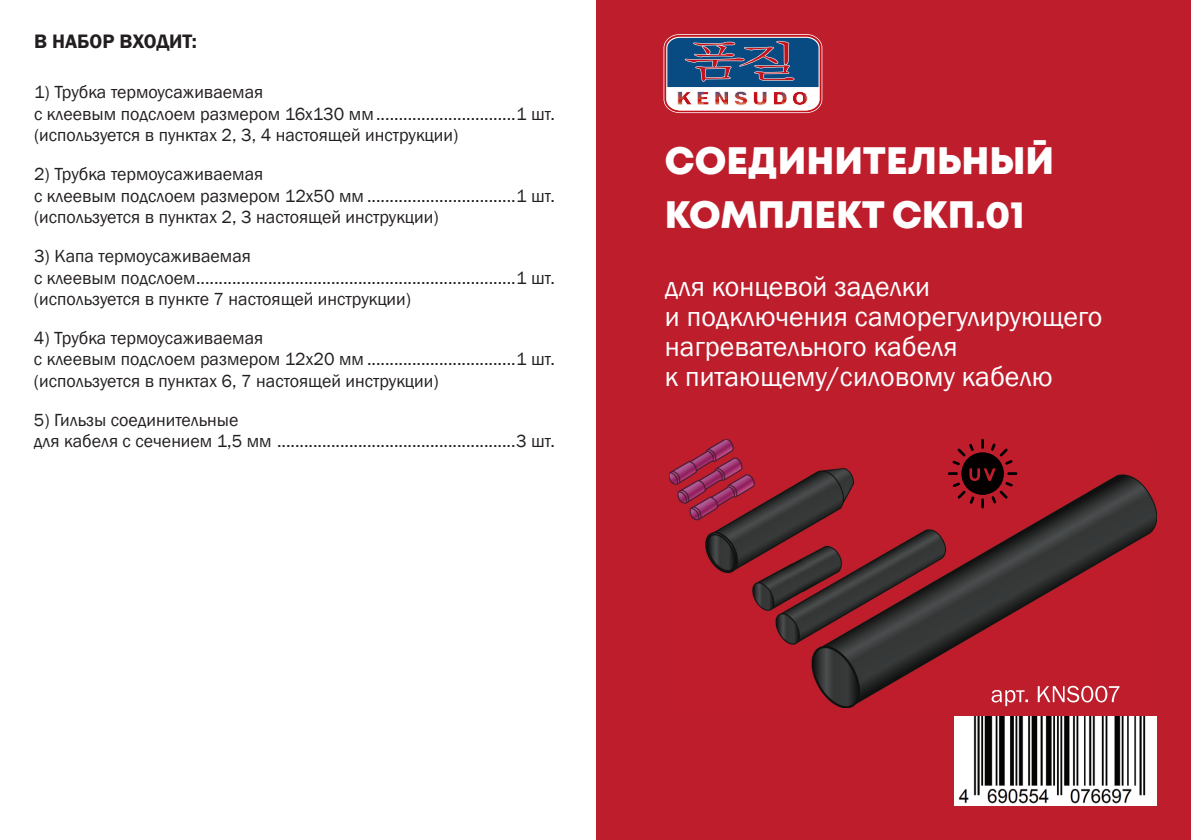
<style>
.page{position:relative;width:1191px;height:840px;background:#fff}
.page>*{position:absolute;margin:0;border:0;box-sizing:border-box;transform-origin:0 0}
.t1{font:38px/54px "Mont Heavy DEMO";color:#fff}
.t2{font:28px/30px "Franklin Gothic";color:#fff}
.t3{font:600 20px "Franklin Gothic";color:#231f20}
.t4{font:18px/21.6px "Franklin Gothic";color:#231f20}
</style>
<div class="page">
<div style="left:597px;top:0;width:594px;height:839px;background:#be1d2c"></div>
<svg style="left:663px;top:34px;width:159px;height:79px;background:#7b7b97"></svg>
<img style="left:955px;top:716px;width:202px;height:89px">
<img style="left:669px;top:439px;width:488px;height:268px">
<svg style="left:948px;top:438px;width:69px;height:70px"></svg>
<img style="left:991px;top:685px;width:128px;height:20px">
<p class="t3" style="left:34px;top:29px;width:164px">В НАБОР ВХОДИТ:</p>
<p class="t4" style="left:34px;top:82px;width:522px">1) Трубка термоусаживаемая<br>с клеевым подслоем размером 16х130 мм ...............................1 шт. (используется в пунктах 2, 3, 4 настоящей инструкции)</p>
<p class="t4" style="left:34px;top:163px;width:522px">2) Трубка термоусаживаемая<br>с клеевым подслоем размером 12х50 мм .................................1 шт. (используется в пунктах 2, 3 настоящей инструкции)</p>
<p class="t4" style="left:34px;top:245px;width:522px">3) Капа термоусаживаемая<br>с клеевым подслоем .......................................................................1 шт. (используется в пункте 7 настоящей инструкции)</p>
<p class="t4" style="left:34px;top:327px;width:522px">4) Трубка термоусаживаемая<br>с клеевым подслоем размером 12х20 мм .................................1 шт. (используется в пунктах 6, 7 настоящей инструкции)</p>
<p class="t4" style="left:34px;top:409px;width:522px">5) Гильзы соединительные<br>для кабеля с сечением 1,5 мм .....................................................3 шт.</p>
<h1 class="t1" style="left:665px;top:135px;width:391px">СОЕДИНИТЕЛЬНЫЙ<br>КОМПЛЕКТ СКП.01</h1>
<h2 class="t2" style="left:665px;top:272px;width:439px">для концевой заделки<br>и подключения саморегулирующего нагревательного кабеля<br>к питающему/силовому кабелю</h2>
</div>
